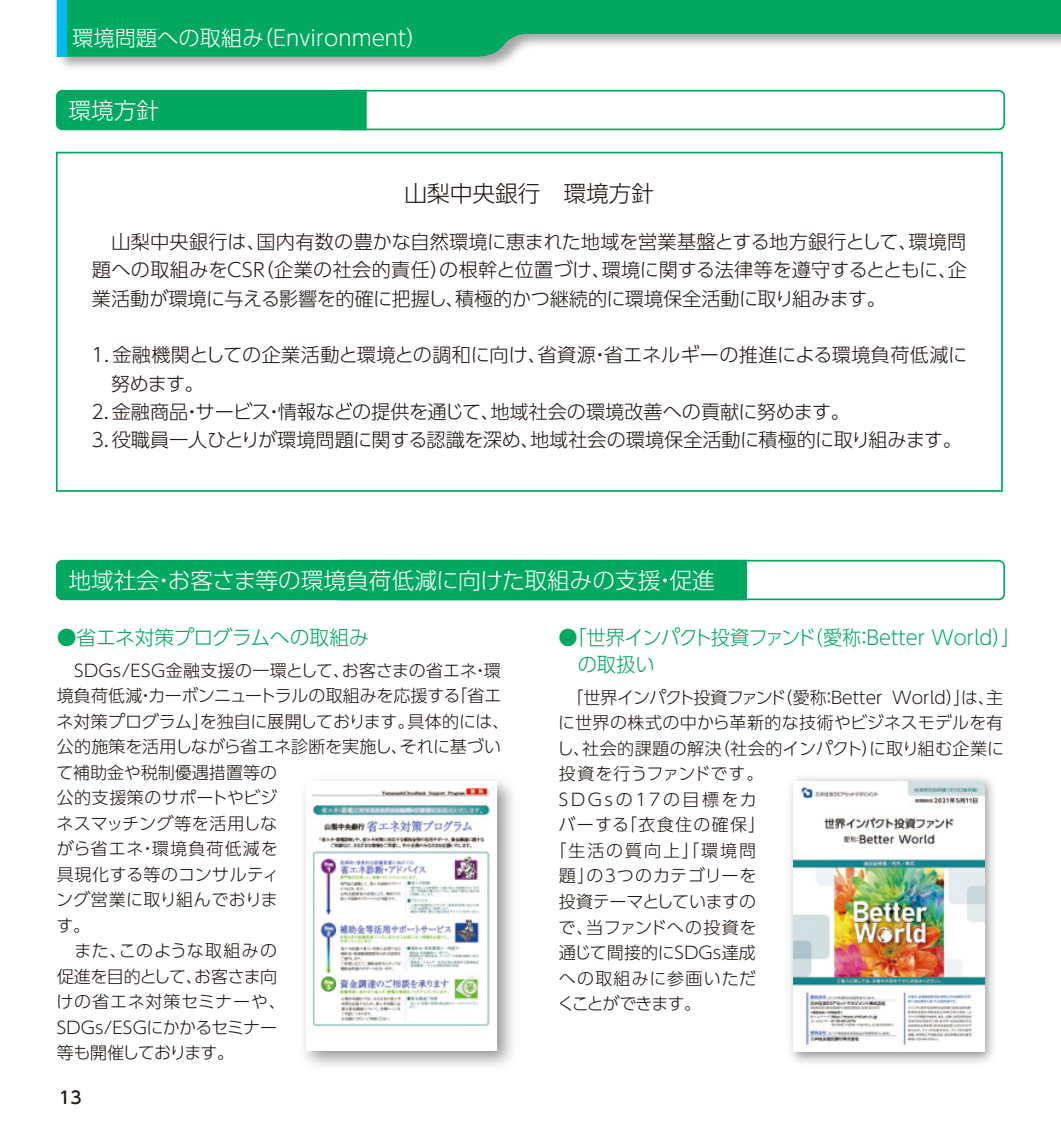
<style>
.page{position:relative;width:1061px;height:1134px;background:#fff}
.page>*{position:absolute;margin:0;border:0;box-sizing:border-box;transform-origin:0 0}
.t1{font:300 22.6px "UD Shin Go Pro";color:#fff}
.t2{font:300 22.6px "UD Shin Go Pro";color:#221815}
.t3{font:300 21.2px "UD Shin Go Pro";color:#fff}
.t4{font:300 19.8px/27px "UD Shin Go Pro";color:#00a95f}
.t5{font:300 19.8px "UD Shin Go Pro";letter-spacing:-.02em;color:#00a95f}
.t6{font:300 19.2px/28.4px "UD Shin Go Pro";color:#221815}
.t7{font:300 17px/25.6px "UD Shin Go Pro";color:#221815}
.t8{font:300 17px "UD Shin Go Pro";letter-spacing:.02em;color:#221815}
.t9{font:300 17px "UD Shin Go Pro";letter-spacing:.075em;color:#221815}
.t10{font:300 17px "UD Shin Go Pro";letter-spacing:.155em;color:#221815}
.t11{font:300 17px "UD Shin Go Pro";letter-spacing:.11em;color:#221815}
.t12{font:300 17px "UD Shin Go Pro";letter-spacing:.025em;color:#221815}
.t13{font:300 17px "UD Shin Go Pro";letter-spacing:-.065em;color:#221815}
.t14{font:500 17px "UD Shin Go Pro";color:#221815}
</style>
<div class="page">
<svg style="left:66px;top:0;width:994px;height:57px;background:#33b67f"></svg>
<div style="left:57px;top:0;width:9px;height:57px;background:#00b9ef"></div>
<div style="left:55px;top:89px;width:312px;height:42px;background:#00a95f"></div>
<div style="left:333px;top:90px;width:671px;height:40px;border:2px solid #00a95f;border-radius:6px"></div>
<div style="left:56px;top:152px;width:946px;height:340px;border:2px solid #00a95f"></div>
<div style="left:55px;top:559px;width:692px;height:42px;background:#00a95f"></div>
<div style="left:333px;top:560px;width:671px;height:40px;border:2px solid #00a95f;border-radius:6px"></div>
<img style="left:306px;top:782px;width:188px;height:250px">
<img style="left:790px;top:777px;width:204px;height:286px">
<img style="left:792px;top:782px;width:191px;height:270px">
<p class="t3" style="left:72px;top:21px;width:357px">環境問題への取組み（Environment）</p>
<h1 class="t1" style="left:68px;top:92px;width:92px">環境方針</h1>
<h1 class="t2" style="left:404px;top:176px;width:251px">山梨中央銀行　環境方針</h1>
<p class="t6" style="left:92px;top:227px;width:875px">　山梨中央銀行は、国内有数の豊かな自然環境に恵まれた地域を営業基盤とする地方銀行として、環境問</p>
<h1 class="t2" style="left:484px;top:211px;width:92px">　　　　</h1>
<p class="t6" style="left:92px;top:255px;width:876px">題への取組みをＣＳＲ（企業の社会的責任）の根幹と位置づけ、環境に関する法律等を遵守するとともに、企業活動が環境に与える影響を的確に把握し、積極的かつ継続的に環境保全活動に取り組みます。</p>
<p class="t6" style="left:88px;top:340px;width:880px">１．金融機関としての企業活動と環境との調和に向け、省資源・省エネルギーの推進による環境負荷低減に　努めます。<br>２．金融商品・サービス・情報などの提供を通じて、地域社会の環境改善への貢献に努めます。<br>３．役職員一人ひとりが環境問題に関する認識を深め、地域社会の環境保全活動に積極的に取り組みます。</p>
<h1 class="t1" style="left:68px;top:562px;width:647px">地域社会・お客さま等の環境負荷低減に向けた取組みの支援・促進</h1>
<p class="t5" style="left:57px;top:621px;width:314px">●省エネ対策プログラムへの取組み</p>
<p class="t7" style="left:56px;top:657px;width:455px">　SDGｓ/ESG金融支援の一環として、お客さまの省エネ・環境負荷低減・カーボンニュートラルの取組みを応援する「省エネ対策プログラム」を独自に展開しております。具体的には、公的施策を活用しながら省エネ診断を実施し、それに基づいて補助金や税制優遇措置等の<br>公的支援策のサポートやビジ<br>ネスマッチング等を活用しな<br>がら省エネ・環境負荷低減を<br>具現化する等のコンサルティ<br>ング営業に取り組んでおりま<br>す。<br>　また、このような取組みの<br>促進を目的として、お客さま向<br>けの省エネ対策セミナーや、<br>SDGｓ/ESGにかかるセミナー<br>等も開催しております。</p>
<p class="t14" style="left:59px;top:1083px;width:24px">13</p>
<p class="t4" style="left:558px;top:623px;width:463px">●「世界インパクト投資ファンド（愛称：Better World）」　の取扱い</p>
<p class="t7" style="left:558px;top:684px;width:446px">　「世界インパクト投資ファンド（愛称：Better World）」は、主</p>
<p class="t7" style="left:558px;top:709px;width:446px">に世界の株式の中から革新的な技術やビジネスモデルを有</p>
<p class="t8" style="left:556px;top:735px;width:448px">し、社会的課題の解決（社会的インパクト）に取り組む企業に</p>
<p class="t7" style="left:558px;top:760px;width:206px">投資を行うファンドです。</p>
<p class="t10" style="left:558px;top:786px;width:199px">SDGsの17の目標をカ</p>
<p class="t9" style="left:558px;top:811px;width:208px">バーする「衣食住の確保」</p>
<p class="t11" style="left:549px;top:837px;width:208px">「生活の質向上」「環境問</p>
<p class="t7" style="left:558px;top:863px;width:199px">題」の３つのカテゴリーを</p>
<p class="t7" style="left:558px;top:888px;width:199px">投資テーマとしていますの</p>
<p class="t12" style="left:558px;top:913px;width:199px">で、当ファンドへの投資を</p>
<p class="t7" style="left:558px;top:939px;width:198px">通じて間接的にSDGs達成</p>
<p class="t9" style="left:558px;top:964px;width:199px">への取組みに参画いただ</p>
<p class="t13" style="left:557px;top:990px;width:145px">くことができます。</p>
</div>
